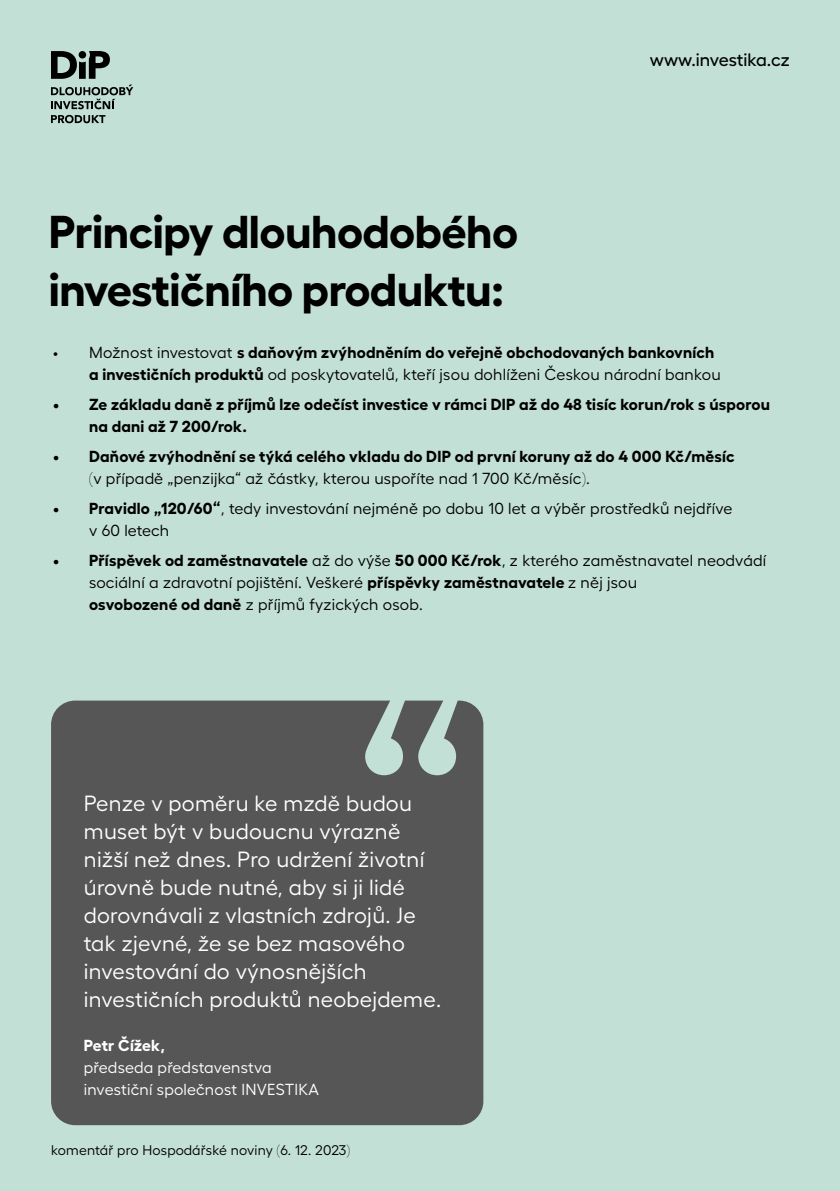
<style>
.page{position:relative;width:840px;height:1191px;background:#fff}
.page>*{position:absolute;margin:0;border:0;box-sizing:border-box;transform-origin:0 0}
.t1{font:700 46px/58px "Hellix";letter-spacing:-.01em;color:#000}
.t2{font:22px/28px "Hellix";letter-spacing:.015em;color:#fff}
.t3{font:500 18px "Hellix";color:#000}
.t4{font:16px/22px "Hellix";letter-spacing:.015em;color:#000}
.t5{font:700 16px/22px "Hellix";letter-spacing:.015em;color:#000}
.t6{font:16px/22px "Hellix";letter-spacing:.015em;color:#fff}
.t7{font:700 16px "Hellix";letter-spacing:.015em;color:#fff}
.t8{font:14px "Hellix";letter-spacing:.01em;color:#000}
.s1{font-weight:400}
.s2{font-weight:700}
</style>
<div class="page">
<div style="left:0;top:0;width:839px;height:1191px;background:#c3e0d7"></div>
<div style="left:51px;top:700px;width:432px;height:425px;background:#575656"></div>
<svg style="left:51px;top:51px;width:59px;height:28px"></svg>
<svg style="left:51px;top:115px;width:54px;height:8px"></svg>
<svg style="left:51px;top:85px;width:82px;height:24px"></svg>
<h1 class="t1" style="left:49px;top:198px;width:471px">Principy dlouhodobého investičního produktu:</h1>
<p class="t3" style="left:649px;top:46px;width:141px">www.investika.cz</p>
<p class="t5" style="left:89px;top:339px;width:633px;text-indent:-36px"><span class="s1">• Možnost investovat</span> s daňovým zvýhodněním do veřejně obchodovaných bankovních a investičních produktů <span class="s1">od poskytovatelů, kteří jsou dohlíženi Českou národní bankou</span></p>
<p class="t5" style="left:89px;top:391px;width:682px;text-indent:-36px">• Ze základu daně z příjmů lze odečíst investice v rámci DIP až do 48 tisíc korun/rok s úsporou na dani až 7 200/rok.</p>
<p class="t5" style="left:53px;top:443px;width:682px">• Daňové zvýhodnění se týká celého vkladu do DIP od první koruny až do 4 000 Kč/měsíc</p>
<p class="t4" style="left:89px;top:465px;width:502px">(v případě „penzijka“ až částky, kterou uspoříte nad 1 700 Kč/měsíc).</p>
<p class="t4" style="left:89px;top:495px;width:644px;text-indent:-36px"><span class="s2">• Pravidlo „120/60“</span>, tedy investování nejméně po dobu 10 let a výběr prostředků nejdříve v 60 letech</p>
<p class="t4" style="left:89px;top:547px;width:678px;text-indent:-36px"><span class="s2">• Příspěvek od zaměstnavatele</span> až do výše <span class="s2">50 000 Kč/rok</span>, z kterého zaměstnavatel neodvádí sociální a zdravotní pojištění. Veškeré <span class="s2">příspěvky zaměstnavatele</span> z něj jsou<br><span class="s2">osvobozené od daně</span> z příjmů fyzických osob.</p>
<p class="t2" style="left:84px;top:787px;width:358px">Penze v poměru ke mzdě budou muset být v budoucnu výrazně nižší než dnes. Pro udržení životní úrovně bude nutné, aby si ji lidé dorovnávali z vlastních zdrojů. Je tak zjevné, že se bez masového investování do výnosnějších investičních produktů neobejdeme.</p>
<p class="t7" style="left:84px;top:1033px;width:83px">Petr Čížek,</p>
<p class="t6" style="left:84px;top:1055px;width:236px">předseda představenstva investiční společnost INVESTIKA</p>
<p class="t8" style="left:51px;top:1139px;width:300px">komentář pro Hospodářské noviny (6. 12. 2023)</p>
</div>
